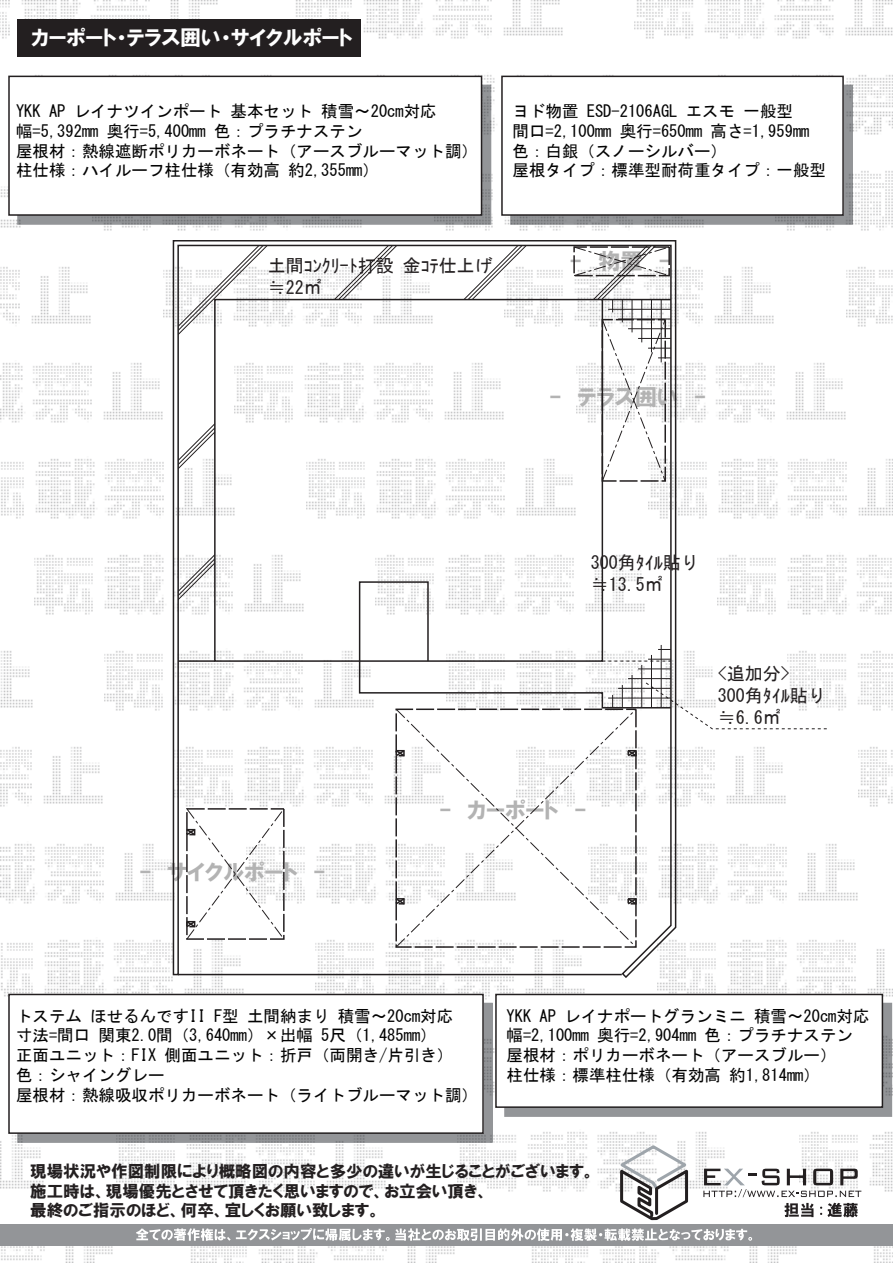
<style>
.page{position:relative;width:893px;height:1263px;background:#fff}
.page>*{position:absolute;margin:0;border:0;box-sizing:border-box;transform-origin:0 0}
.t1{font:22.5px "HGP Soei Kakugothic UB";color:#b3b3b3}
.t2{font:21px "HGP Soei Kakugothic UB";color:#fff}
.t3{font:18px/21.6px "MS Gothic";color:#231f20}
.t4{font:16.5px/19.8px "MS Gothic";color:#030303}
.t5{font:16.5px/19.8px "HGP Soei Kakugothic UB";color:#231f20}
</style>
<div class="page">
<img style="left:0;top:0;width:218px;height:39px">
<img style="left:296px;top:0;width:267px;height:39px">
<img style="left:635px;top:0;width:258px;height:39px">
<img style="left:24px;top:75px;width:270px;height:1px">
<img style="left:365px;top:75px;width:270px;height:60px">
<img style="left:707px;top:75px;width:186px;height:60px">
<img style="left:104px;top:225px;width:258px;height:6px">
<img style="left:0;top:186px;width:21px;height:42px">
<img style="left:446px;top:168px;width:258px;height:63px">
<img style="left:787px;top:171px;width:106px;height:60px">
<img style="left:163px;top:270px;width:8px;height:48px">
<img style="left:0;top:267px;width:91px;height:57px">
<img style="left:677px;top:267px;width:97px;height:57px">
<img style="left:846px;top:267px;width:47px;height:60px">
<img style="left:0;top:363px;width:163px;height:60px">
<img style="left:677px;top:363px;width:169px;height:60px">
<img style="left:1px;top:459px;width:163px;height:60px">
<img style="left:678px;top:459px;width:215px;height:60px">
<img style="left:34px;top:555px;width:132px;height:60px">
<img style="left:717px;top:555px;width:175px;height:60px">
<img style="left:105px;top:651px;width:58px;height:60px">
<img style="left:0;top:651px;width:33px;height:57px">
<img style="left:829px;top:651px;width:64px;height:60px">
<img style="left:0;top:747px;width:103px;height:60px">
<img style="left:858px;top:747px;width:35px;height:60px">
<img style="left:677px;top:747px;width:109px;height:60px">
<img style="left:0;top:844px;width:172px;height:60px">
<img style="left:677px;top:844px;width:181px;height:60px">
<img style="left:1px;top:940px;width:243px;height:57px">
<img style="left:316px;top:979px;width:270px;height:21px">
<img style="left:657px;top:940px;width:236px;height:60px">
<img style="left:0;top:1135px;width:44px;height:54px">
<img style="left:116px;top:1144px;width:270px;height:48px">
<img style="left:799px;top:1132px;width:94px;height:60px">
<img style="left:458px;top:1132px;width:270px;height:60px">
<img style="left:0;top:1245px;width:117px;height:18px">
<img style="left:188px;top:1245px;width:270px;height:18px">
<img style="left:871px;top:1245px;width:22px;height:18px">
<img style="left:530px;top:1245px;width:270px;height:18px">
<svg style="left:172px;top:240px;width:505px;height:739px"></svg>
<hr style="left:178px;top:974px;width:444px;height:1px;background:#231f20">
<div style="left:214px;top:299px;width:389px;height:363px;border:2px solid #231f20"></div>
<hr style="left:178px;top:660px;width:37px;height:2px;background:#231f20">
<svg style="left:573px;top:244px;width:98px;height:238px"></svg>
<svg style="left:616px;top:1143px;width:75px;height:78px"></svg>
<svg style="left:703px;top:1169px;width:158px;height:28px"></svg>
<div style="left:505px;top:1003px;width:386px;height:113px;background:#939598"></div>
<div style="left:504px;top:1003px;width:388px;height:114px;border:2px solid #939598"></div>
<div style="left:496px;top:994px;width:386px;height:113px;background:#fff"></div>
<div style="left:495px;top:994px;width:388px;height:114px;border:2px solid #231f20"></div>
<div style="left:18px;top:1003px;width:474px;height:139px;background:#939598"></div>
<div style="left:17px;top:1003px;width:476px;height:140px;border:2px solid #939598"></div>
<div style="left:9px;top:994px;width:474px;height:139px;background:#fff"></div>
<div style="left:8px;top:994px;width:476px;height:140px;border:2px solid #231f20"></div>
<div style="left:511px;top:85px;width:341px;height:139px;background:#939598"></div>
<div style="left:510px;top:85px;width:343px;height:140px;border:2px solid #939598"></div>
<div style="left:502px;top:76px;width:341px;height:139px;background:#fff"></div>
<div style="left:501px;top:76px;width:343px;height:140px;border:2px solid #231f20"></div>
<div style="left:18px;top:85px;width:472px;height:139px;background:#939598"></div>
<div style="left:17px;top:85px;width:474px;height:140px;border:2px solid #939598"></div>
<div style="left:9px;top:76px;width:473px;height:139px;background:#fff"></div>
<div style="left:8px;top:76px;width:474px;height:140px;border:2px solid #231f20"></div>
<div style="left:18px;top:19px;width:343px;height:37px;background:#231f20"></div>
<div style="left:0;top:1224px;width:893px;height:21px;background:#939598"></div>
<svg style="left:136px;top:1228px;width:616px;height:13px"></svg>
<svg style="left:784px;top:1203px;width:29px;height:14px"></svg>
<svg style="left:820px;top:1203px;width:38px;height:14px"></svg>
<svg style="left:358px;top:580px;width:471px;height:149px"></svg>
<p class="t2" style="left:32px;top:27px;width:323px">カーポート・テラス囲い・サイクルポート</p>
<p class="t4" style="left:16px;top:101px;width:463px">YKK AP レイナツインポート 基本セット 積雪～20cm対応幅=5,392mm 奥行=5,400mm 色：プラチナステン<br>屋根材：熱線遮断ポリカーボネート（アースブルーマット調）柱仕様：ハイルーフ柱仕様（有効高 約2,355mm）</p>
<p class="t4" style="left:512px;top:101px;width:315px">ヨド物置 ESD-2106AGL エスモ 一般型<br>間口=2,100mm 奥行=650mm 高さ=1,959mm色：白銀（スノーシルバー）<br>屋根タイプ：標準型耐荷重タイプ：一般型</p>
<p class="t3" style="left:268px;top:255px;width:226px">土間ｺﾝｸﾘｰﾄ打設 金ｺﾃ仕上げ≒22㎡</p>
<h1 class="t1" style="left:569px;top:250px;width:105px">-　物置　-</h1>
<h1 class="t1" style="left:548px;top:385px;width:160px">-　テラス囲い　-</h1>
<h1 class="t1" style="left:138px;top:860px;width:190px">-　サイクルポート　-</h1>
<p class="t3" style="left:591px;top:552px;width:109px">300角ﾀｲﾙ貼り≒13.5㎡</p>
<p class="t3" style="left:718px;top:663px;width:110px">&lt;追加分&gt;<br>300角ﾀｲﾙ貼り≒6.6㎡</p>
<h1 class="t1" style="left:438px;top:798px;width:151px">-　カーポート　-</h1>
<p class="t4" style="left:16px;top:1006px;width:463px">トステム ほせるんですII F型 土間納まり 積雪～20cm対応<br>寸法=間口 関東2.0間（3,640mm）×出幅 5尺（1,485mm）<br>正面ユニット：FIX 側面ユニット：折戸（両開き/片引き）<br>色：シャイングレー<br>屋根材：熱線吸収ポリカーボネート（ライトブルーマット調）</p>
<p class="t4" style="left:506px;top:1006px;width:364px">YKK AP レイナポートグランミニ 積雪～20cm対応幅=2,100mm 奥行=2,904mm 色：プラチナステン屋根材：ポリカーボネート（アースブルー）<br>柱仕様：標準柱仕様（有効高 約1,814mm）</p>
<p class="t5" style="left:30px;top:1161px;width:566px">現場状況や作図制限により概略図の内容と多少の違いが生じることがございます。施工時は、現場優先とさせて頂きたく思いますので、お立会い頂き、<br>最終のご指示のほど、何卒、宜しくお願い致します。</p>
</div>
